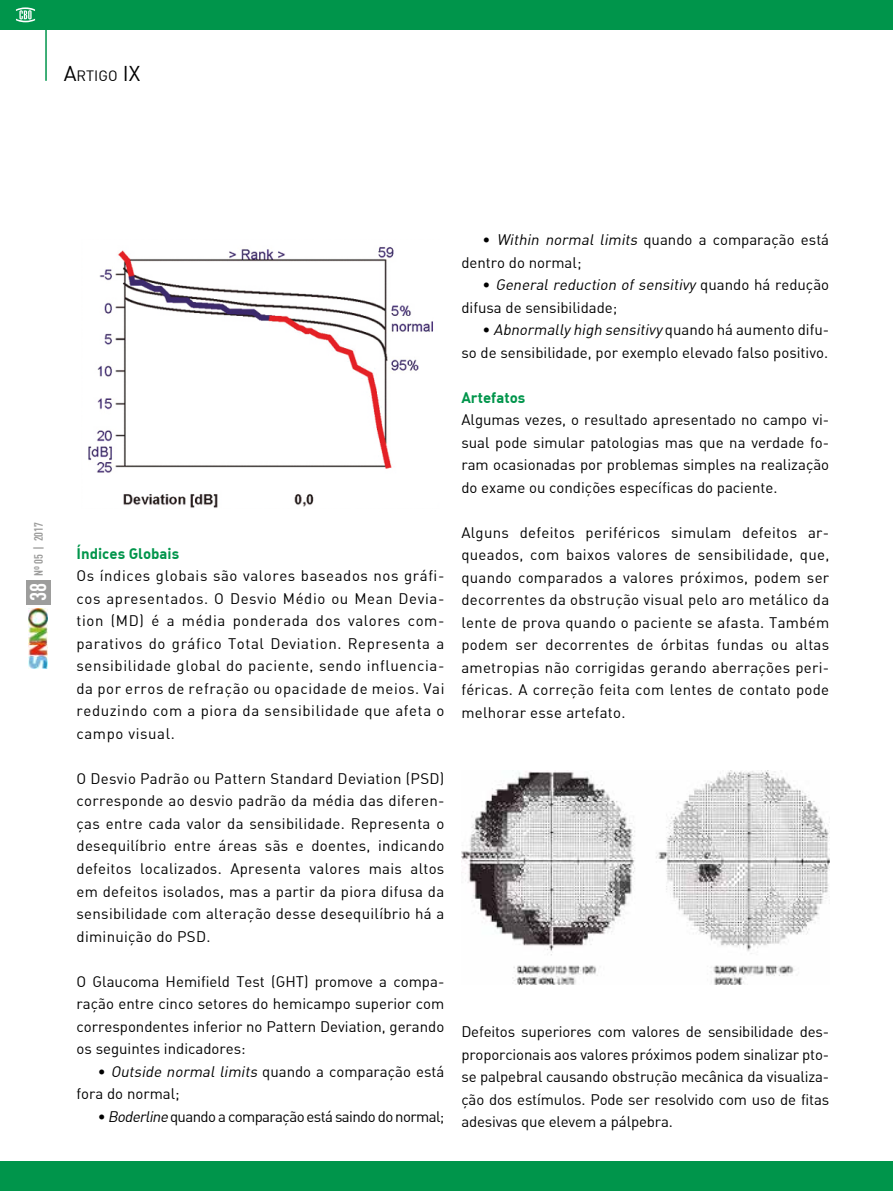
<style>
.page{position:relative;width:893px;height:1191px;background:#fff}
.page>*{position:absolute;margin:0;border:0;box-sizing:border-box;transform-origin:0 0}
.t1{font:700 22.5px "DIN Cond";color:#fff}
.t2{font:15px/22.5px "DIN Alternate";color:#000;text-align:justify}
.t3{font:15px "DIN Alternate";letter-spacing:-.04em;color:#000}
.t4{font:700 15px "DIN Alternate";color:#00954b}
.t5{font:14.7px "DIN";color:#000}
.t6{font:700 12px "DIN Cond";color:#9d9d9c}
.s1{font-size:21px}
.s2{font-style:italic}
</style>
<div class="page">
<div style="left:26px;top:580px;width:25px;height:24px;background:#9d9d9c"></div>
<img style="left:29px;top:609px;width:19px;height:60px">
<img style="left:88px;top:246px;width:345px;height:262px">
<img style="left:461px;top:771px;width:368px;height:213px">
<div style="left:0;top:0;width:893px;height:30px;background:#00954b"></div>
<div style="left:0;top:1161px;width:893px;height:30px;background:#00954b"></div>
<svg style="left:16px;top:7px;width:19px;height:15px"></svg>
<hr style="left:45px;top:30px;width:2px;height:51px;background:#00954b">
<p class="t5" style="left:64px;top:66px;width:78px"><span class="s1">A</span>rtigo <span class="s1">IX</span></p>
<p class="t6" style="left:31px;top:576px;width:55px;rotate:-90deg">Nº 05 | 2017</p>
<h1 class="t1" style="left:25px;top:601px;width:20px;rotate:-90deg">38</h1>
<p class="t4" style="left:77px;top:543px;width:104px">Índices Globais</p>
<p class="t2" style="left:77px;top:564px;width:369px">Os índices globais são valores baseados nos gráfi&shy;cos apresentados. O Desvio Médio ou Mean Devia&shy;tion (MD) é a média ponderada dos valores com&shy;parativos do gráfico Total Deviation. Representa a sensibilidade global do paciente, sendo influencia&shy;da por erros de refração ou opacidade de meios. Vai reduzindo com a piora da sensibilidade que afeta o campo visual.</p>
<p class="t2" style="left:77px;top:767px;width:369px">O Desvio Padrão ou Pattern Standard Deviation (PSD) corresponde ao desvio padrão da média das diferen&shy;ças entre cada valor da sensibilidade. Representa o desequilíbrio entre áreas sãs e doentes, indicando defeitos localizados. Apresenta valores mais altos em defeitos isolados, mas a partir da piora difusa da sensibilidade com alteração desse desequilíbrio há a diminuição do PSD.</p>
<p class="t2" style="left:77px;top:969px;width:369px">O Glaucoma Hemifield Test (GHT) promove a compa&shy;ração entre cinco setores do hemicampo superior com correspondentes inferior no Pattern Deviation, gerando os seguintes indicadores:</p>
<p class="t2" style="left:77px;top:1059px;width:369px;text-indent:21px">• <span class="s2">Outside normal limits</span> quando a comparação está fora do normal;</p>
<p class="t3" style="left:98px;top:1106px;width:348px">• <span class="s2">Boderline</span> quando a comparação está saindo do normal;</p>
<p class="t2" style="left:461px;top:228px;width:369px;text-indent:21px">• <span class="s2">Within normal limits</span> quando a comparação está dentro do normal;</p>
<p class="t2" style="left:461px;top:273px;width:369px;text-indent:21px">• <span class="s2">General reduction of sensitivy</span> q u a n d o h á re d u ç ã o difusa de sensibilidade;</p>
<p class="t2" style="left:461px;top:318px;width:369px;text-align:right">• <span class="s2">Abnormally high sensitivy</span> q u a n d o h á a u m e n t o d i f u -<br>so de sensibilidade, por exemplo elevado falso positivo.</p>
<p class="t4" style="left:461px;top:387px;width:65px">Artefatos</p>
<p class="t2" style="left:461px;top:408px;width:369px">Algumas vezes, o resultado apresentado no campo vi&shy;sual pode simular patologias mas que na verdade fo&shy;ram ocasionadas por problemas simples na realização do exame ou condições específicas do paciente.</p>
<p class="t2" style="left:461px;top:521px;width:369px">Alguns defeitos periféricos simulam defeitos ar&shy;queados, com baixos valores de sensibilidade, que, quando comparados a valores próximos, podem ser decorrentes da obstrução visual pelo aro metálico da lente de prova quando o paciente se afasta. Também podem ser decorrentes de órbitas fundas ou altas ametropias não corrigidas gerando aberrações peri&shy;féricas. A correção feita com lentes de contato pode melhorar esse artefato.</p>
<p class="t2" style="left:461px;top:1020px;width:369px">Defeitos superiores com valores de sensibilidade des&shy;proporcionais aos valores próximos podem sinalizar pto&shy;se palpebral causando obstrução mecânica da visualiza&shy;ção dos estímulos. Pode ser resolvido com uso de fitas adesivas que elevem a pálpebra.</p>
</div>
